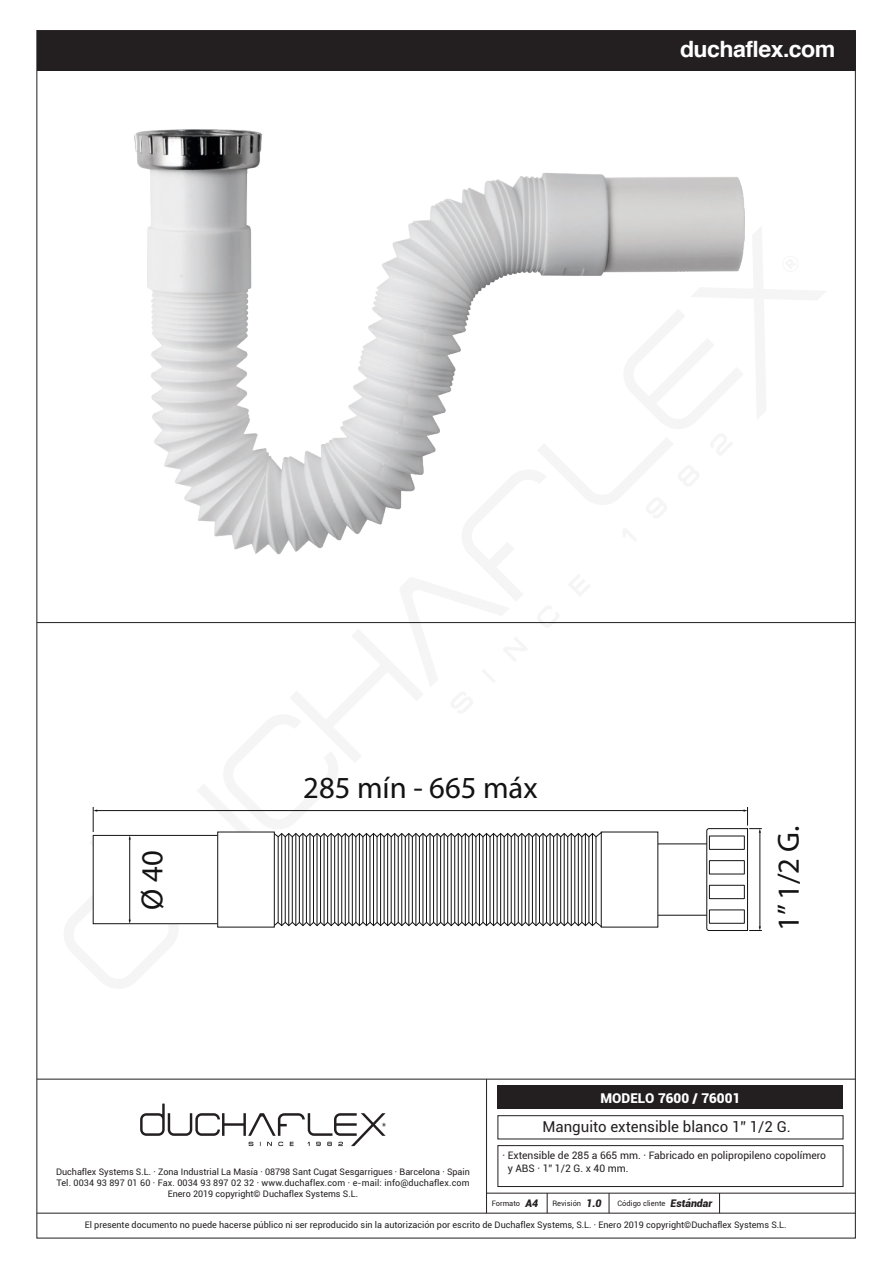
<style>
.page{position:relative;width:893px;height:1263px;background:#fff}
.page>*{position:absolute;margin:0;border:0;box-sizing:border-box;transform-origin:0 0}
.t1{font:30.75px "Myriad Pro";color:#121312}
.t2{font:700 22.5px "Helvetica";letter-spacing:-.025em;color:#fff}
.t3{font:15px "Roboto";color:#231f20}
.t4{font:900 13.5px "Roboto";color:#fff}
.t5{font:10.35px/12.5px "Roboto";color:#231f20}
.t6{font:9px/10.8px "Roboto";color:#231f20;text-align:center}
.t7{font:7.5px "Roboto";color:#231f20}
.s1{font-weight:900;font-style:italic;font-size:10.5px}
</style>
<div class="page">
<hr style="left:37px;top:1079px;width:818px;height:1px;background:#231f20">
<hr style="left:486px;top:1193px;width:369px;height:1px;background:#231f20">
<hr style="left:37px;top:1213px;width:818px;height:1px;background:#231f20">
<hr style="left:37px;top:622px;width:818px;height:1px;background:#231f20">
<hr style="left:486px;top:1079px;width:1px;height:134px;background:#231f20">
<svg style="left:547px;top:1193px;width:1px;height:20px"></svg>
<svg style="left:609px;top:1193px;width:1px;height:20px"></svg>
<svg style="left:719px;top:1193px;width:1px;height:20px"></svg>
<div style="left:37px;top:31px;width:818px;height:39px;background:#231f20"></div>
<div style="left:498px;top:1086px;width:345px;height:23px;background:#231f20"></div>
<div style="left:497px;top:1115px;width:346px;height:24px;border:1px solid #231f20"></div>
<div style="left:497px;top:1145px;width:346px;height:42px;border:1px solid #231f20"></div>
<img style="left:134px;top:129px;width:610px;height:96px">
<svg style="left:61px;top:225px;width:766px;height:706px"></svg>
<svg style="left:140px;top:1103px;width:246px;height:43px"></svg>
<h2 class="t2" style="left:680px;top:30px;width:157px">duchaflex.com</h2>
<h1 class="t1" style="left:133px;top:910px;width:61px;rotate:-90deg">Ø 40</h1>
<h1 class="t1" style="left:303px;top:768px;width:236px">285 mín - 665 máx</h1>
<h1 class="t1" style="left:770px;top:931px;width:107px;rotate:-90deg">1” 1/2 G.</h1>
<h3 class="t4" style="left:600px;top:1089px;width:141px">MODELO 7600 / 76001</h3>
<p class="t6" style="left:56px;top:1166px;width:415px">Duchaflex Systems S.L. · Zona Industrial La Masía · 08798 Sant Cugat Sesgarrigues · Barcelona · Spain<br>Tel. 0034 93 897 01 60 · Fax. 0034 93 897 02 32 · www.duchaflex.com · e-mail: info@duchaflex.com<br>Enero 2019 copyright© Duchaflex Systems S.L.</p>
<h3 class="t3" style="left:542px;top:1116px;width:250px">Manguito extensible blanco 1” 1/2 G.</h3>
<p class="t5" style="left:508px;top:1149px;width:320px;text-indent:-5px">· Extensible de 285 a 665 mm. · Fabricado en polipropileno copolímero y ABS · 1” 1/2 G. x 40 mm.</p>
<p class="t7" style="left:492px;top:1198px;width:48px">Formato <span class="s1">A4</span></p>
<p class="t7" style="left:553px;top:1198px;width:51px">Revisión <span class="s1">1.0</span></p>
<p class="t7" style="left:618px;top:1198px;width:96px">Código cliente <span class="s1">Estándar</span></p>
<p class="t6" style="left:85px;top:1219px;width:703px">El presente documento no puede hacerse público ni ser reproducido sin la autorización por escrito de Duchaflex Systems, S.L. · Enero 2019 copyright©Duchaflex Systems S.L.</p>
</div>
